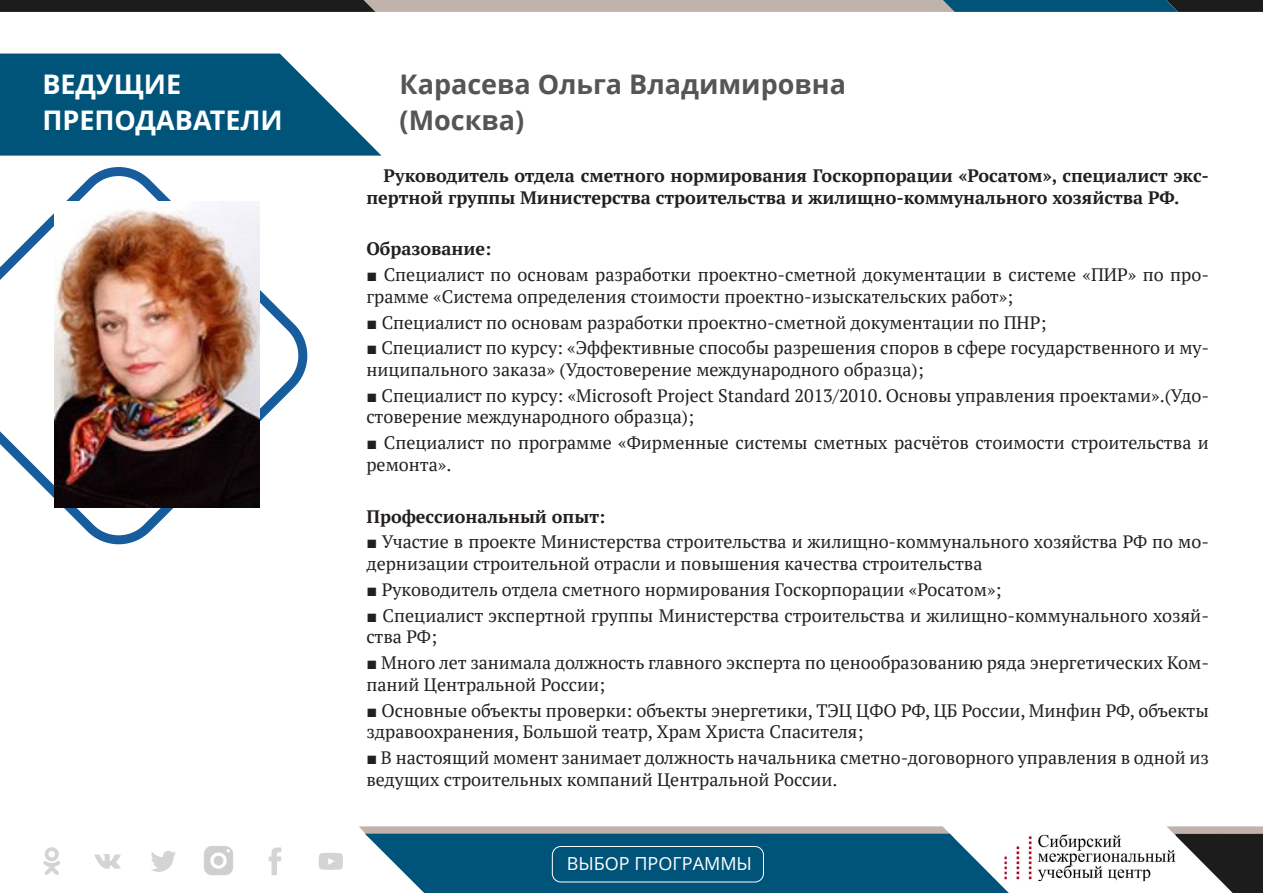
<style>
.page{position:relative;width:1263px;height:893px;background:#fff}
.page>*{position:absolute;margin:0;border:0;box-sizing:border-box;transform-origin:0 0}
.Стиль_абзаца_2{font:700 27px "Open Sans";color:#555}
.Стиль_абзаца_2-2{font:700 27px "Open Sans";color:#fff}
.Стиль_абзаца_2-3{font:18px/21.6px "PT Serif";color:#231f20}
.Стиль_абзаца_2-4{font:700 18px/21.6px "PT Serif";color:#231f20}
.t1{font:18px "Open Sans";color:#fff}
.s1{font-family:"Arial"}
</style>
<div class="page">
<svg style="left:0;top:0;width:1263px;height:12px;background:#626c6f"></svg>
<svg style="left:359px;top:826px;width:650px;height:67px;background:#2e6f8c"></svg>
<svg style="left:1166px;top:826px;width:97px;height:67px"></svg>
<img style="left:1216px;top:836px;width:1px;height:50px">
<img style="left:1004px;top:834px;width:171px;height:47px">
<svg style="left:43px;top:847px;width:17px;height:28px"></svg>
<svg style="left:94px;top:854px;width:27px;height:15px"></svg>
<svg style="left:151px;top:850px;width:25px;height:22px"></svg>
<svg style="left:268px;top:847px;width:14px;height:28px"></svg>
<svg style="left:318px;top:853px;width:25px;height:17px"></svg>
<img style="left:204px;top:846px;width:29px;height:30px">
<div style="left:0;top:54px;width:297px;height:102px;background:#00547a"></div>
<svg style="left:297px;top:71px;width:85px;height:85px"></svg>
<svg style="left:0;top:167px;width:308px;height:378px"></svg>
<img style="left:54px;top:202px;width:206px;height:305px">
<div style="left:552px;top:846px;width:212px;height:36px;border:1px solid #fff;border-radius:9px"></div>
<p class="Стиль_абзаца_2-2" style="left:42px;top:65px;width:140px">ВЕДУЩИЕ</p>
<p class="Стиль_абзаца_2-2" style="left:42px;top:101px;width:242px">ПРЕПОДАВАТЕЛИ</p>
<p class="Стиль_абзаца_2" style="left:399px;top:65px;width:448px">Карасева Ольга Владимировна</p>
<p class="Стиль_абзаца_2" style="left:399px;top:101px;width:126px">(Москва)</p>
<p class="Стиль_абзаца_2-4" style="left:366px;top:165px;width:844px;text-indent:17px">Руководитель отдела сметного нормирования Госкорпорации «Росатом», специалист экс&shy;пертной группы Министерства строительства и жилищно-коммунального хозяйства РФ.</p>
<p class="Стиль_абзаца_2-4" style="left:366px;top:238px;width:126px">Образование:</p>
<p class="Стиль_абзаца_2-3" style="left:366px;top:264px;width:844px"><span class="s1">■</span> Специалист по основам разработки проектно-сметной документации в системе «ПИР» по про&shy;грамме «Система определения стоимости проектно-изыскательских работ»;</p>
<p class="Стиль_абзаца_2-3" style="left:366px;top:311px;width:681px"><span class="s1">■</span> Специалист по основам разработки проектно-сметной документации по ПНР;</p>
<p class="Стиль_абзаца_2-3" style="left:366px;top:337px;width:844px"><span class="s1">■</span> Специалист по курсу: «Эффективные способы разрешения споров в сфере государственного и му&shy;ниципального заказа» (Удостоверение международного образца);</p>
<p class="Стиль_абзаца_2-3" style="left:366px;top:384px;width:844px"><span class="s1">■</span> Специалист по курсу: «Microsoft Project Standard 2013/2010. Основы управления проектами».(Удо&shy;стоверение международного образца);</p>
<p class="Стиль_абзаца_2-3" style="left:366px;top:432px;width:844px"><span class="s1">■</span> Специалист по программе «Фирменные системы сметных расчётов стоимости строительства и ремонта».</p>
<p class="Стиль_абзаца_2-4" style="left:366px;top:505px;width:240px">Профессиональный опыт:</p>
<p class="Стиль_абзаца_2-3" style="left:366px;top:531px;width:844px"><span class="s1">■</span> Участие в проекте Министерства строительства и жилищно-коммунального хозяйства РФ по мо&shy;дернизации строительной отрасли и повышения качества строительства</p>
<p class="Стиль_абзаца_2-3" style="left:366px;top:579px;width:637px"><span class="s1">■</span> Руководитель отдела сметного нормирования Госкорпорации «Росатом»;</p>
<p class="Стиль_абзаца_2-3" style="left:366px;top:604px;width:844px"><span class="s1">■</span> Специалист экспертной группы Министерства строительства и жилищно-коммунального хозяй&shy;ства РФ;</p>
<p class="Стиль_абзаца_2-3" style="left:366px;top:652px;width:844px"><span class="s1">■</span> Много лет занимала должность главного эксперта по ценообразованию ряда энергетических Ком&shy;паний Центральной России;</p>
<p class="Стиль_абзаца_2-3" style="left:366px;top:699px;width:844px"><span class="s1">■</span> Основные объекты проверки: объекты энергетики, ТЭЦ ЦФО РФ, ЦБ России, Минфин РФ, объекты здравоохранения, Большой театр, Храм Христа Спасителя;</p>
<p class="Стиль_абзаца_2-3" style="left:366px;top:747px;width:844px"><span class="s1">■</span> В настоящий момент занимает должность начальника сметно-договорного управления в одной из ведущих строительных компаний Центральной России.</p>
<p class="t1" style="left:567px;top:853px;width:187px">ВЫБОР ПРОГРАММЫ</p>
</div>
